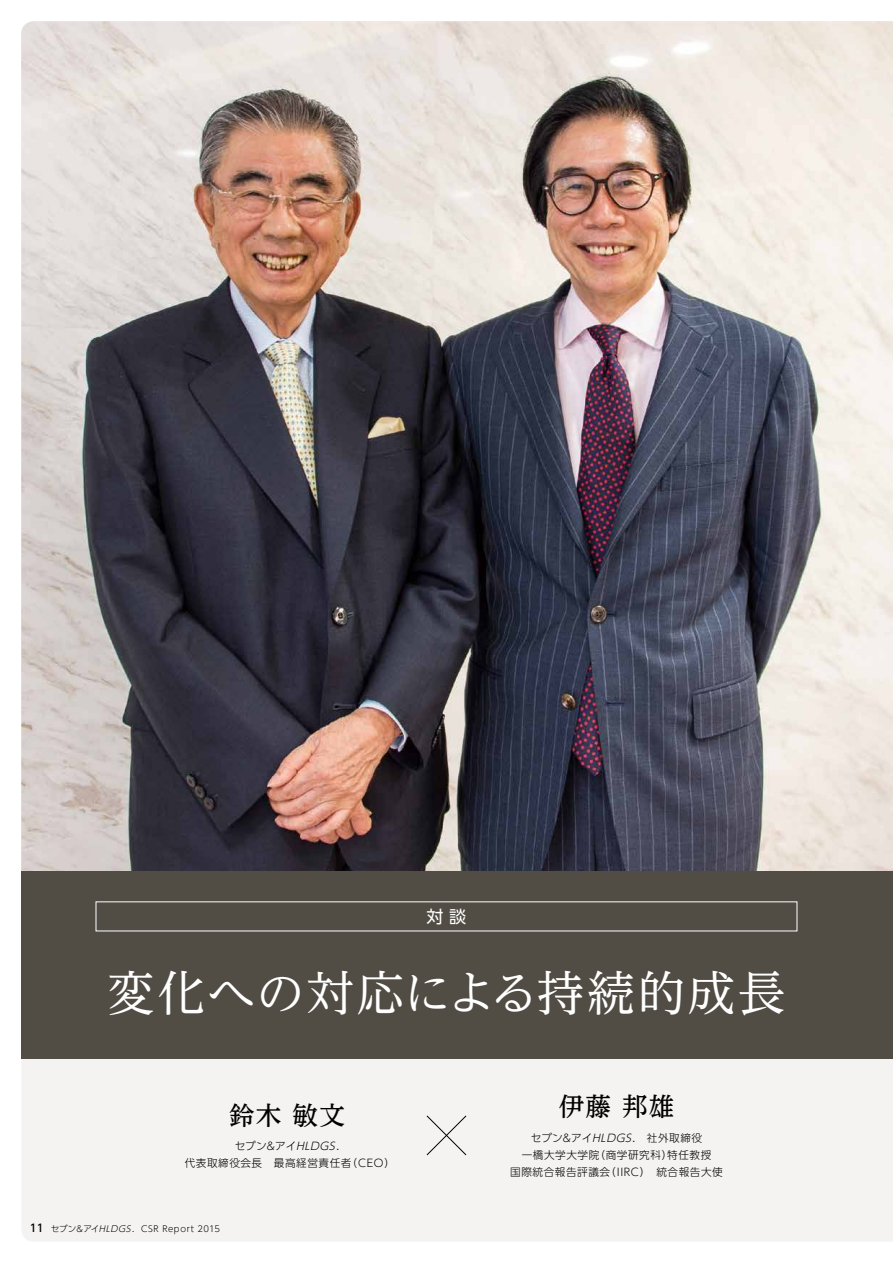
<style>
.page{position:relative;width:893px;height:1263px;background:#fff}
.page>*{position:absolute;margin:0;border:0;box-sizing:border-box;transform-origin:0 0}
.t1{font:47.85px "UD Reimin Pr 6";letter-spacing:.045em;color:#fff}
.t2{font:500 25.5px "UD Reimin Pr 6";letter-spacing:.05em;color:#000}
.t3{font:16.95px "UD Shin Go Pr 6";color:#fff}
.t4{font:300 10.65px/17px "UD Shin Go Pr 6";letter-spacing:.05em;color:#000;text-align:center}
.t5{font:300 8.55px "UD Shin Go Pr 6";letter-spacing:.055em;color:#000}
.s1{font-style:italic}
.s2{font-weight:500;font-size:10.65px}
</style>
<div class="page">
<div style="left:21px;top:1059px;width:872px;height:183px;background:#f4f3f1"></div>
<img style="left:21px;top:21px;width:872px;height:851px">
<div style="left:21px;top:872px;width:872px;height:187px;background:#514d45"></div>
<svg style="left:426px;top:1115px;width:41px;height:41px"></svg>
<h3 class="t3" style="left:427px;top:903px;width:41px">対談</h3>
<h1 class="t1" style="left:107px;top:954px;width:680px">変化への対応による持続的成長</h1>
<h2 class="t2" style="left:229px;top:1094px;width:117px">鈴木 敏文</h2>
<p class="t4" style="left:185px;top:1137px;width:212px">セブン＆アイ<span class="s1">HLDGS</span>.<br>代表取締役会長　最高経営責任者（CEO）</p>
<p class="t5" style="left:30px;top:1222px;width:192px"><span class="s2">11</span> セブン&amp;アイ<span class="s1">HLDGS</span>. CSR Report 2015</p>
<h2 class="t2" style="left:559px;top:1086px;width:117px">伊藤 邦雄</h2>
<p class="t4" style="left:510px;top:1129px;width:214px">セブン＆アイ<span class="s1">HLDGS</span>.　社外取締役<br>一橋大学大学院（商学研究科）特任教授<br>国際統合報告評議会（IIRC）　統合報告大使</p>
</div>
